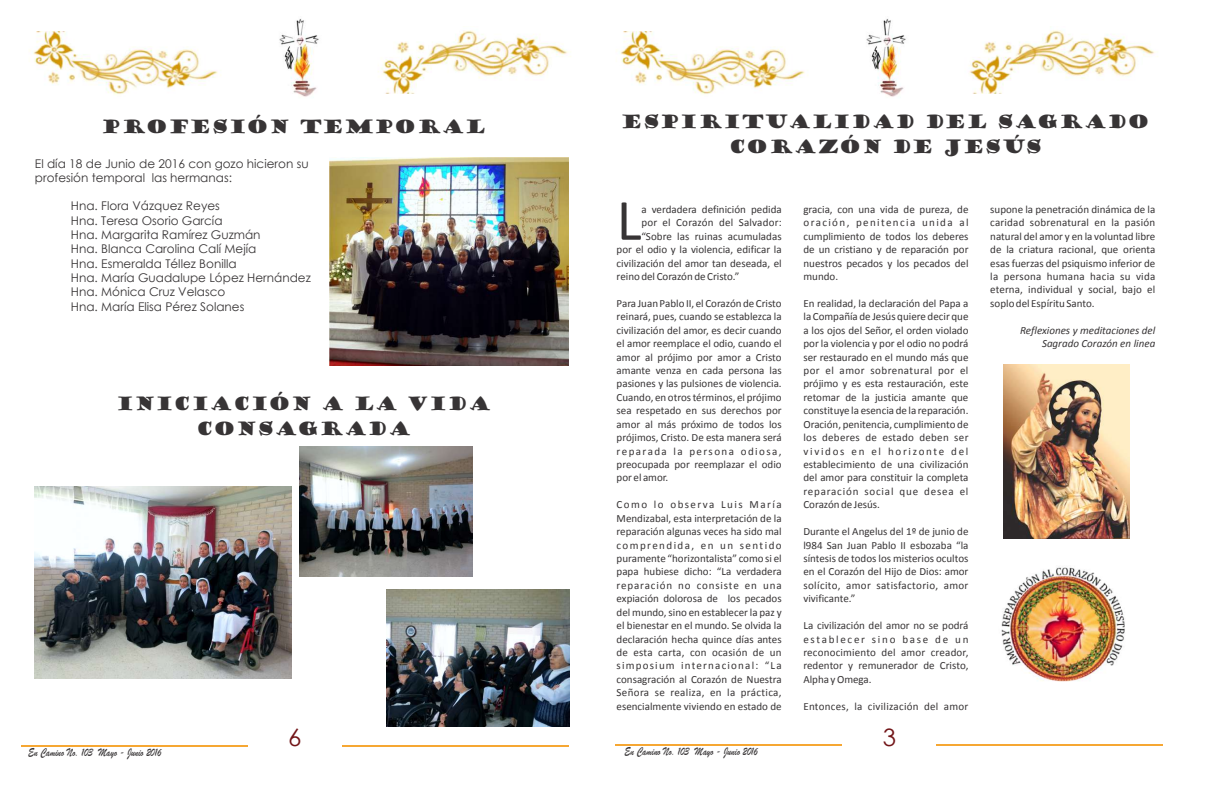
<style>
.page{position:relative;width:1224px;height:792px;background:#fff}
.page>*{position:absolute;margin:0;border:0;box-sizing:border-box;transform-origin:0 0}
.t1{font:58.8px "Calibri";color:#373435}
.t2{font:24px "Century Gothic";color:#721518}
.t3{font:18px/24.6px "Goudy Stout";color:#373435;text-align:center}
.t4{font:12px/14.3px "Century Gothic";color:#373435}
.t5{font:12px "Brush Script";color:#373435;scale:.8 1}
.t6{font:11px/13.4px "Calibri";color:#373435;text-align:justify}
.t7{font:italic 11px/13.4px "Calibri";color:#373435;text-align:right}
.t8{font:11px "Calibri";letter-spacing:.025em;color:#373435}
.t9{font:11px "Calibri";letter-spacing:.02em;color:#373435}
</style>
<div class="page">
<hr style="left:342px;top:745px;width:227px;height:1px;background:#f6a733">
<hr style="left:21px;top:745px;width:227px;height:1px;background:#f6a733">
<hr style="left:936px;top:744px;width:227px;height:1px;background:#f6a733">
<hr style="left:615px;top:744px;width:227px;height:1px;background:#f6a733">
<img style="left:1001px;top:567px;width:124px;height:115px">
<img style="left:1004px;top:365px;width:126px;height:173px">
<img style="left:329px;top:158px;width:239px;height:207px">
<img style="left:299px;top:446px;width:174px;height:131px">
<img style="left:386px;top:589px;width:183px;height:137px">
<img style="left:35px;top:486px;width:257px;height:193px">
<img style="left:378px;top:30px;width:193px;height:64px">
<img style="left:33px;top:31px;width:185px;height:64px">
<img style="left:279px;top:19px;width:40px;height:78px">
<img style="left:969px;top:30px;width:189px;height:64px">
<img style="left:620px;top:31px;width:185px;height:64px">
<img style="left:866px;top:19px;width:40px;height:78px">
<h3 class="t3" style="left:101px;top:115px;width:386px">PROFESIÓN TEMPORAL</h3>
<p class="t4" style="left:35px;top:157px;width:275px">El día 18 de Junio de 2016 con gozo hicieron su profesión temporal las hermanas:</p>
<p class="t4" style="left:71px;top:200px;width:241px">Hna. Flora Vázquez Reyes<br>Hna. Teresa Osorio García<br>Hna. Margarita Ramírez Guzmán<br>Hna. Blanca Carolina Calí Mejía<br>Hna. Esmeralda Téllez Bonilla<br>Hna. María Guadalupe López Hernández<br>Hna. Mónica Cruz Velasco<br>Hna. María Elisa Pérez Solanes</p>
<h3 class="t3" style="left:116px;top:392px;width:377px">INICIACIÓN A LA VIDA<br>CONSAGRADA</h3>
<h3 class="t3" style="left:621px;top:110px;width:530px">ESPIRITUALIDAD DEL SAGRADO<br>CORAZÓN DE JESÚS</h3>
<h1 class="t1" style="left:617px;top:196px;width:26px">L</h1>
<p class="t6" style="left:641px;top:203px;width:142px">a verdadera definición pedida</p>
<p class="t9" style="left:641px;top:218px;width:142px">por el Corazón del Salvador:</p>
<p class="t6" style="left:641px;top:230px;width:142px">“Sobre las ruinas acumuladas</p>
<p class="t6" style="left:617px;top:244px;width:167px">por el odio y la violencia, edificar la</p>
<p class="t6" style="left:617px;top:257px;width:167px">civilización del amor tan deseada, el</p>
<p class="t6" style="left:617px;top:271px;width:124px">reino del Corazón de Cristo.”</p>
<p class="t6" style="left:617px;top:297px;width:167px">Para Juan Pablo II, el Corazón de Cristo reinará, pues, cuando se establezca la civilización del amor, es decir cuando el amor reemplace el odio, cuando el amor al prójimo por amor a Cristo amante venza en cada persona las pasiones y las pulsiones de violencia.<br>Cuando, en otros términos, el prójimo sea respetado en sus derechos por amor al más próximo de todos los prójimos, Cristo. De esta manera será reparada la persona odiosa, preocupada por reemplazar el odio por el amor.</p>
<p class="t6" style="left:617px;top:499px;width:167px">Como lo observa Luis María Mendizabal, esta interpretación de la reparación algunas veces ha sido mal comprendida, en un sentido puramente “horizontalista” como si el papa hubiese dicho: “La verdadera reparación no consiste en una expiación dolorosa de los pecados del mundo, sino en establecer la paz y el bienestar en el mundo. Se olvida la declaración hecha quince días antes de esta carta, con ocasión de un simposium internacional: “La consagración al Corazón de Nuestra Señora se realiza, en la práctica, esencialmente viviendo en estado de</p>
<p class="t6" style="left:803px;top:203px;width:167px">gracia, con una vida de pureza, de oración, penitencia unida al cumplimiento de todos los deberes de un cristiano y de reparación por nuestros pecados y los pecados del mundo.</p>
<p class="t6" style="left:803px;top:297px;width:167px">En realidad, la declaración del Papa a la Compañía de Jesús quiere decir que a los ojos del Señor, el orden violado por la violencia y por el odio no podrá ser restaurado en el mundo más que por el amor sobrenatural por el prójimo y es esta restauración, este retomar de la justicia amante que constituye la esencia de la reparación.<br>Oración, penitencia, cumplimiento de los deberes de estado deben ser vividos en el horizonte del establecimiento de una civilización del amor para constituir la completa reparación social que desea el Corazón de Jesús.</p>
<p class="t6" style="left:803px;top:526px;width:167px">Durante el Angelus del 1º de junio de l984 San Juan Pablo II esbozaba “la síntesis de todos los misterios ocultos en el Corazón del Hijo de Dios: amor solícito, amor satisfactorio, amor vivificante.”</p>
<p class="t6" style="left:803px;top:620px;width:167px">La civilización del amor no se podrá establecer sino base de un reconocimiento del amor creador, redentor y remunerador de Cristo, Alpha y Omega.</p>
<p class="t8" style="left:803px;top:701px;width:167px">Entonces, la civilización del amor</p>
<p class="t6" style="left:990px;top:203px;width:167px">supone la penetración dinámica de la caridad sobrenatural en la pasión natural del amor y en la voluntad libre de la criatura racional, que orienta esas fuerzas del psiquismo inferior de la persona humana hacia su vida eterna, individual y social, bajo el soplo del Espíritu Santo.</p>
<p class="t7" style="left:1020px;top:324px;width:137px">Reflexiones y meditaciones del<br>Sagrado Corazón en linea</p>
<h2 class="t2" style="left:288px;top:728px;width:15px">6</h2>
<h2 class="t2" style="left:883px;top:728px;width:15px">3</h2>
<p class="t5" style="left:28px;top:749px;width:168px">En Camino No. 103 Mayo - Junio 2016</p>
<p class="t5" style="left:625px;top:748px;width:168px">En Camino No. 103 Mayo - Junio 2016</p>
</div>
